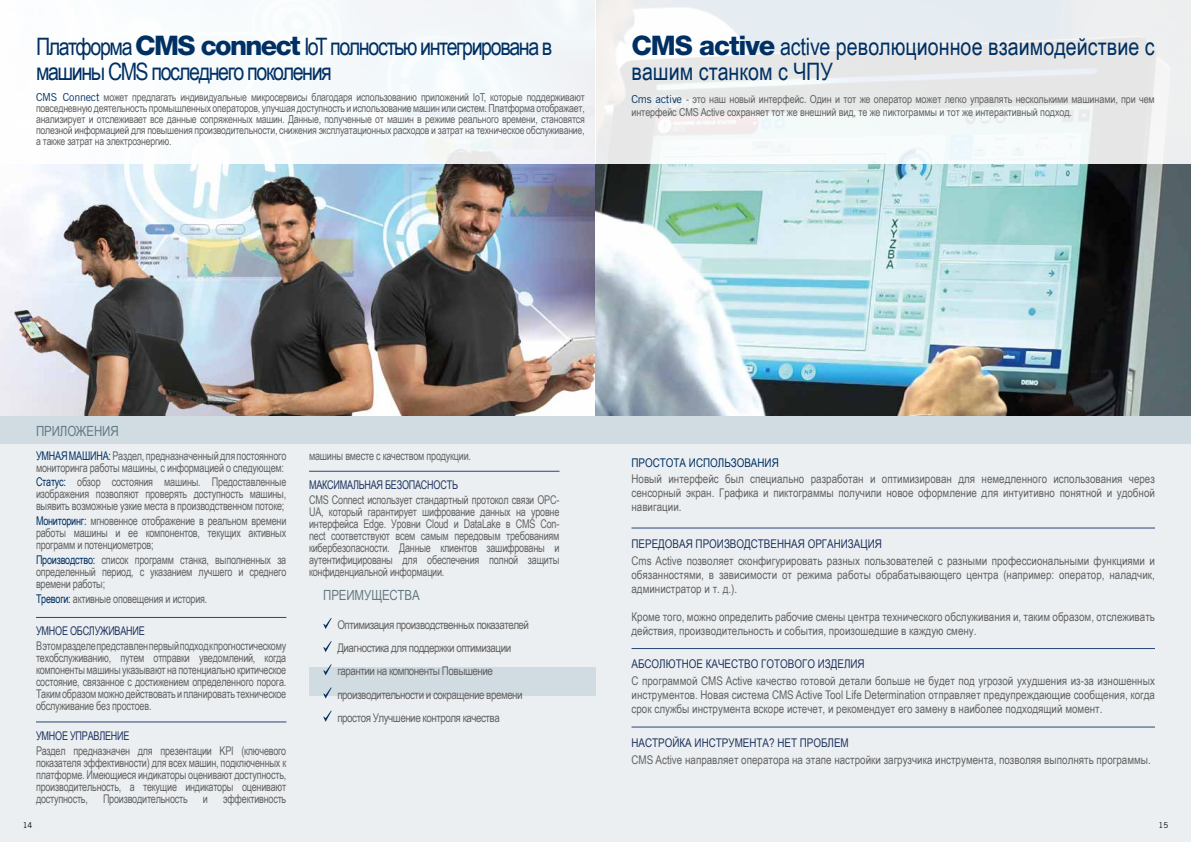
<style>
.page{position:relative;width:1191px;height:842px;background:#fff}
.page>*{position:absolute;margin:0;border:0;box-sizing:border-box;transform-origin:0 0}
.t1{font:24px/25px "Arial Narrow";letter-spacing:-.055em;color:#003063}
.t2{font:24px/25px "Arial Narrow";color:#003063}
.t3{font:14px "Arial Narrow";letter-spacing:-.005em;color:#647a84}
.t4{font:12px/12px "Arial Narrow";letter-spacing:-.02em;color:#646363;text-align:justify;scale:.92 1}
.t5{font:12px/14px "Arial Narrow";letter-spacing:-.02em;color:#646363;text-align:justify}
.t6{font:12px/14px "Arial Narrow";color:#646363}
.t7{font:12px/23.2px "Arial Narrow";letter-spacing:-.04em;color:#646363}
.t8{font:12px "Arial Narrow";color:#1e345e}
.t9{font:12px "Arial Narrow";letter-spacing:-.02em;color:#1e345e;scale:.92 1}
.t10{font:12px "Arial Narrow";color:#003063}
.t11{font:11px/11px "Arial Narrow";letter-spacing:-.01em;color:#646363;text-align:justify}
.t12{font:8px "Trade Gothic LT Std";color:#000}
.s1{font-family:"Helvetica Neue LT Std";font-weight:800;font-size:27px}
.s2{font-family:"Trade Gothic LT Std";color:#003063}
.s3{color:#003063}
</style>
<div class="page">
<div style="left:0;top:415px;width:1191px;height:427px;background:#eceff1"></div>
<div style="left:309px;top:667px;width:286px;height:29px;background:#d0dbe2"></div>
<div style="left:0;top:415px;width:1191px;height:29px;background:#d0dbe2"></div>
<img style="left:0;top:164px;width:1191px;height:251px">
<div style="left:0;top:0;width:595px;height:164px;background:#f7fbfc"></div>
<svg style="left:596px;top:0;width:595px;height:164px"></svg>
<hr style="left:36px;top:617px;width:250px;height:1px;background:#2f4b7d">
<hr style="left:36px;top:722px;width:250px;height:1px;background:#2f4b7d">
<hr style="left:631px;top:528px;width:524px;height:1px;background:#2f4b7d">
<hr style="left:631px;top:648px;width:524px;height:1px;background:#2f4b7d">
<hr style="left:631px;top:727px;width:524px;height:1px;background:#2f4b7d">
<hr style="left:309px;top:471px;width:250px;height:1px;background:#2f4b7d">
<svg style="left:323px;top:618px;width:9px;height:11px"></svg>
<svg style="left:323px;top:641px;width:9px;height:11px"></svg>
<svg style="left:323px;top:664px;width:9px;height:11px"></svg>
<svg style="left:323px;top:687px;width:9px;height:11px"></svg>
<svg style="left:323px;top:711px;width:9px;height:11px"></svg>
<h1 class="t1" style="left:36px;top:33px;width:518px">Платформа <span class="s1">CMS connect</span> IoT полностью интегрирована в машины CMS последнего поколения</h1>
<p class="t11" style="left:36px;top:91px;width:550px"><span class="s2">CMS Connect</span> может предлагать индивидуальные микросервисы благодаря использованию приложений IoT, которые поддерживают повседневную деятельность промышленных операторов, улучшая доступность и использование машин или систем. Платформа отображает, анализирует и отслеживает все данные сопряженных машин. Данные, полученные от машин в режиме реального времени, становятся полезной информацией для повышения производительности, снижения эксплуатационных расходов и затрат на техническое обслуживание, а также затрат на электроэнергию.</p>
<h1 class="t2" style="left:631px;top:33px;width:524px"><span class="s1">CMS active</span> active революционное взаимодействие с вашим станком с ЧПУ</h1>
<p class="t11" style="left:631px;top:92px;width:525px;line-height:13px"><span class="s2">Cms active</span> - это наш новый интерфейс. Один и тот же оператор может легко управлять несколькими машинами, при чем интерфейс CMS Active сохраняет тот же внешний вид, те же пиктограммы и тот же интерактивный подход.</p>
<p class="t3" style="left:36px;top:421px;width:84px">ПРИЛОЖЕНИЯ</p>
<p class="t4" style="left:36px;top:449px;width:274px"><span class="s3">УМНАЯ МАШИНА:</span> Раздел, предназначенный для постоянного мониторинга работы машины, с информацией о следующем:</p>
<p class="t4" style="left:36px;top:476px;width:274px"><span class="s3">Статус:</span> обзор состояния машины. Предоставленные изображения позволяют проверять доступность машины, выявить возможные узкие места в производственном потоке;</p>
<p class="t4" style="left:36px;top:514px;width:274px"><span class="s3">Мониторинг:</span> мгновенное отображение в реальном времени работы машины и ее компонентов, текущих активных программ и потенциометров;</p>
<p class="t4" style="left:36px;top:553px;width:274px"><span class="s3">Производство:</span> список программ станка, выполненных за определенный период, с указанием лучшего и среднего времени работы;</p>
<p class="t4" style="left:36px;top:592px;width:188px"><span class="s3">Тревоги:</span> активные оповещения и история.</p>
<p class="t9" style="left:36px;top:622px;width:120px">УМНОЕ ОБСЛУЖИВАНИЕ</p>
<p class="t4" style="left:36px;top:639px;width:274px">В этом разделе представлен первый подход к прогностическому техобслуживанию, путем отправки уведомлений, когда компоненты машины указывают на потенциально критическое состояние, связанное с достижением определенного порога.<br>Таким образом можно действовать и планировать техническое обслуживание без простоев.</p>
<p class="t9" style="left:36px;top:727px;width:103px">УМНОЕ УПРАВЛЕНИЕ</p>
<p class="t4" style="left:36px;top:744px;width:274px">Раздел предназначен для презентации KPI (ключевого показателя эффективности) для всех машин, подключенных к платформе. Имеющиеся индикаторы оценивают доступность, производительность, а текущие индикаторы оценивают доступность,</p>
<p class="t4" style="left:103px;top:792px;width:94px">Производительность</p>
<p class="t4" style="left:203px;top:792px;width:7px">и</p>
<p class="t4" style="left:223px;top:792px;width:70px">эффективность</p>
<p class="t4" style="left:309px;top:449px;width:178px">машины вместе с качеством продукции.</p>
<p class="t9" style="left:309px;top:476px;width:163px">МАКСИМАЛЬНАЯ БЕЗОПАСНОСТЬ</p>
<p class="t4" style="left:309px;top:493px;width:274px">CMS Connect использует стандартный протокол связи OPC-UA, который гарантирует шифрование данных на уровне интерфейса Edge. Уровни Cloud и DataLake в CMS Con&shy;nect соответствуют всем самым передовым требованиям кибербезопасности. Данные клиентов зашифрованы и аутентифицированы для обеспечения полной защиты конфиденциальной информации.</p>
<p class="t3" style="left:323px;top:585px;width:98px">ПРЕИМУЩЕСТВА</p>
<p class="t7" style="left:337px;top:613px;width:193px">Оптимизация производственных показателей Диагностика для поддержки оптимизации гарантии на компоненты Повышение производительности и сокращение времени простоя Улучшение контроля качества</p>
<p class="t10" style="left:631px;top:453px;width:149px">ПРОСТОТА ИСПОЛЬЗОВАНИЯ</p>
<p class="t5" style="left:631px;top:472px;width:525px">Новый интерфейс был специально разработан и оптимизирован для немедленного использования через сенсорный экран. Графика и пиктограммы получили новое оформление для интуитивно понятной и удобной навигации.</p>
<p class="t8" style="left:631px;top:535px;width:252px">ПЕРЕДОВАЯ ПРОИЗВОДСТВЕННАЯ ОРГАНИЗАЦИЯ</p>
<p class="t5" style="left:631px;top:553px;width:525px">Cms Active позволяет сконфигурировать разных пользователей с разными профессиональными функциями и обязанностями, в зависимости от режима работы обрабатывающего центра (например: оператор, наладчик, администратор и т. д.).</p>
<p class="t6" style="left:631px;top:609px;width:525px">Кроме того, можно определить рабочие смены центра технического обслуживания и, таким образом, отслеживать действия, производительность и события, произошедшие в каждую смену.</p>
<p class="t8" style="left:631px;top:655px;width:235px">АБСОЛЮТНОЕ КАЧЕСТВО ГОТОВОГО ИЗДЕЛИЯ</p>
<p class="t5" style="left:631px;top:674px;width:525px">С программой CMS Active качество готовой детали больше не будет под угрозой ухудшения из-за изношенных инструментов. Новая система CMS Active Tool Life Determination отправляет предупреждающие сообщения, когда срок службы инструмента вскоре истечет, и рекомендует его замену в наиболее подходящий момент.</p>
<p class="t8" style="left:631px;top:734px;width:219px">НАСТРОЙКА ИНСТРУМЕНТА? НЕТ ПРОБЛЕМ</p>
<p class="t6" style="left:631px;top:752px;width:521px">CMS Active направляет оператора на этапе настройки загрузчика инструмента, позволяя выполнять программы.</p>
<p class="t12" style="left:23px;top:820px;width:11px">14</p>
<p class="t12" style="left:1158px;top:820px;width:11px">15</p>
</div>
